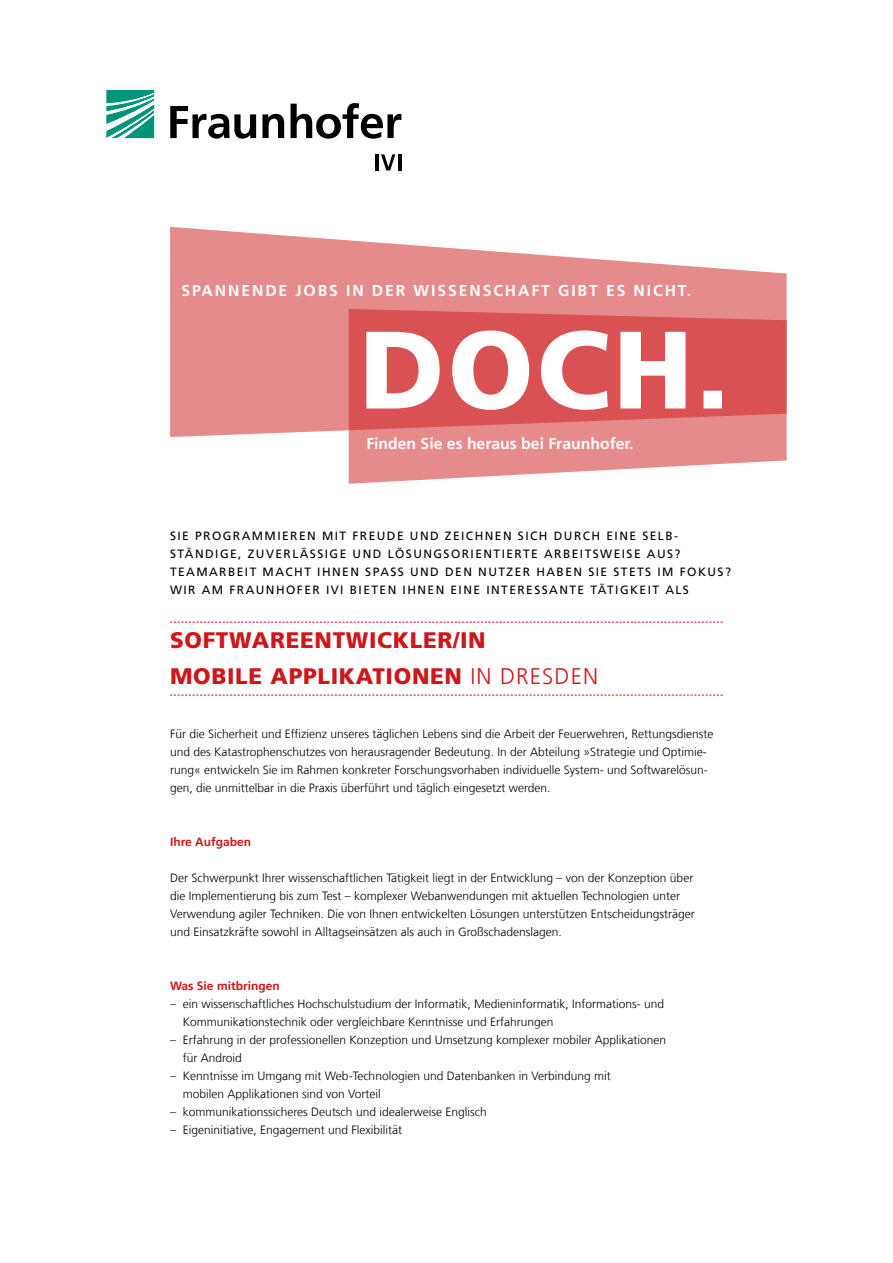
<style>
.page{position:relative;width:893px;height:1263px;background:#fff}
.page>*{position:absolute;margin:0;border:0;box-sizing:border-box;transform-origin:0 0}
.Position{font:900 22.5px/36px "Frutiger LT Com";letter-spacing:.03em;color:#cd171a}
.Vignette_oben{font:700 15.75px "Frutiger LT Com";letter-spacing:.12em;color:#fff}
.Vignette_unten{font:700 15.75px "Frutiger LT Com";color:#fff}
.Fließtext{font:300 12px/18px "Frutiger LT Com";color:#000}
.Ueberschrift_Fließte{font:300 12px/18px "Frutiger LT Com";color:#000}
.Einleitungstext{font:12px/18px "Frutiger LT Com";letter-spacing:.12em;color:#000}
.Ueberschrift_Fließte-2{font:700 12px "Frutiger LT Com";color:#cd171a}
.s1{font-weight:300}
</style>
<div class="page">
<svg style="left:170px;top:227px;width:617px;height:210px;fill:#e68b8c"></svg>
<svg style="left:349px;top:309px;width:438px;height:175px;background:#e38182"></svg>
<svg style="left:366px;top:330px;width:356px;height:80px"></svg>
<svg style="left:170px;top:622px;width:553px;height:1px"></svg>
<svg style="left:170px;top:695px;width:553px;height:1px"></svg>
<svg style="left:106px;top:90px;width:48px;height:48px"></svg>
<svg style="left:170px;top:103px;width:231px;height:36px"></svg>
<hr style="left:375px;top:154px;width:3px;height:16px;background:#000">
<svg style="left:381px;top:154px;width:14px;height:16px"></svg>
<hr style="left:398px;top:154px;width:3px;height:16px;background:#000">
<p class="Vignette_oben" style="left:181px;top:282px;width:511px">SPANNENDE JOBS IN DER WISSENSCHAFT GIBT ES NICHT.</p>
<p class="Vignette_unten" style="left:366px;top:434px;width:269px">Finden Sie es heraus bei Fraunhofer.</p>
<p class="Einleitungstext" style="left:170px;top:527px;width:562px">SIE PROGRAMMIEREN MIT FREUDE UND ZEICHNEN SICH DURCH EINE SELB-STÄNDIGE, ZUVERLÄSSIGE UND LÖSUNGSORIENTIERTE ARBEITSWEISE AUS?<br>TEAMARBEIT MACHT IHNEN SPASS UND DEN NUTZER HABEN SIE STETS IM FOKUS?<br>WIR AM FRAUNHOFER IVI BIETEN IHNEN EINE INTERESSANTE TÄTIGKEIT ALS</p>
<p class="Position" style="left:170px;top:622px;width:429px">SOFTWAREENTWICKLER/IN<br>MOBILE APPLIKATIONEN <span class="s1">IN DRESDEN</span></p>
<p class="Fließtext" style="left:170px;top:725px;width:545px">Für die Sicherheit und Effizienz unseres täglichen Lebens sind die Arbeit der Feuerwehren, Rettungsdienste und des Katastrophenschutzes von herausragender Bedeutung. In der Abteilung »Strategie und Optimie&shy;rung« entwickeln Sie im Rahmen konkreter Forschungsvorhaben individuelle System- und Softwarelösun&shy;gen, die unmittelbar in die Praxis überführt und täglich eingesetzt werden.</p>
<p class="Ueberschrift_Fließte-2" style="left:170px;top:835px;width:83px">Ihre Aufgaben</p>
<p class="Fließtext" style="left:170px;top:869px;width:526px">Der Schwerpunkt Ihrer wissenschaftlichen Tätigkeit liegt in der Entwicklung – von der Konzeption über die Implementierung bis zum Test – komplexer Webanwendungen mit aktuellen Technologien unter Verwendung agiler Techniken. Die von Ihnen entwickelten Lösungen unterstützen Entscheidungsträger und Einsatzkräfte sowohl in Alltagseinsätzen als auch in Großschadenslagen.</p>
<p class="Ueberschrift_Fließte-2" style="left:170px;top:979px;width:111px">Was Sie mitbringen</p>
<p class="Ueberschrift_Fließte" style="left:183px;top:995px;width:483px;text-indent:-13px">– ein wissenschaftliches Hochschulstudium der Informatik, Medieninformatik, Informations- und<br>Kommunikationstechnik oder vergleichbare Kenntnisse und Erfahrungen</p>
<p class="Ueberschrift_Fließte" style="left:183px;top:1031px;width:485px;text-indent:-13px">– Erfahrung in der professionellen Konzeption und Umsetzung komplexer mobiler Applikationen für Android</p>
<p class="Ueberschrift_Fließte" style="left:183px;top:1067px;width:429px;text-indent:-13px">– Kenntnisse im Umgang mit Web-Technologien und Datenbanken in Verbindung mit mobilen Applikationen sind von Vorteil</p>
<p class="Ueberschrift_Fließte" style="left:170px;top:1103px;width:318px">– kommunikationssicheres Deutsch und idealerweise Englisch</p>
<p class="Ueberschrift_Fließte" style="left:170px;top:1121px;width:234px">– Eigeninitiative, Engagement und Flexibilität</p>
</div>
